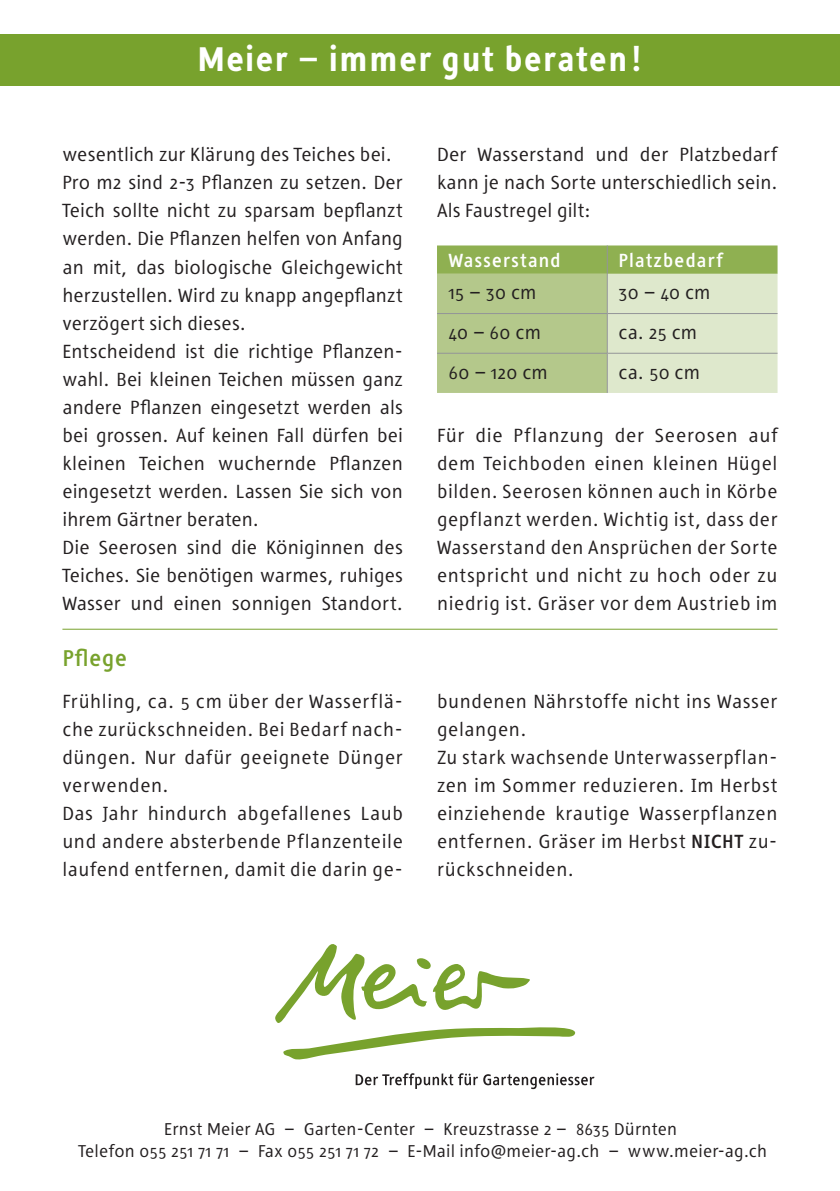
<style>
.page{position:relative;width:840px;height:1191px;background:#fff}
.page>*{position:absolute;margin:0;border:0;box-sizing:border-box;transform-origin:0 0}
._02_Headline{font:900 36px "Tara";letter-spacing:.01em;color:#fff}
._04_Thementitel{font:700 24px "Tara";color:#78a22d}
._06_Grundtext{font:20px/28px "Tara";letter-spacing:.02em;color:#231f20;text-align:justify}
.t1{font:700 20px "Tara";letter-spacing:.035em;color:#fff}
.adresse_A5{font:18px "Tara";letter-spacing:.01em;color:#231f20}
.s1{font-weight:700}
</style>
<div class="page">
<div style="left:0;top:34px;width:839px;height:51px;background:#78a22d"></div>
<svg style="left:355px;top:1073px;width:239px;height:16px"></svg>
<svg style="left:275px;top:944px;width:301px;height:116px"></svg>
<svg style="left:437px;top:245px;width:340px;height:148px;background:#bdcf9a"></svg>
<hr style="left:606px;top:274px;width:1px;height:39px;background:#939598">
<hr style="left:437px;top:313px;width:170px;height:1px;background:#939598">
<hr style="left:607px;top:313px;width:170px;height:1px;background:#939598">
<hr style="left:606px;top:314px;width:1px;height:39px;background:#939598">
<hr style="left:437px;top:353px;width:170px;height:1px;background:#939598">
<hr style="left:607px;top:353px;width:170px;height:1px;background:#939598">
<hr style="left:606px;top:353px;width:1px;height:40px;background:#939598">
<hr style="left:62px;top:629px;width:715px;height:1px;background:#78a22d">
<p class="_02_Headline" style="left:197px;top:39px;width:447px">Meier – immer gut beraten!</p>
<p class="_06_Grundtext" style="left:62px;top:141px;width:330px">wesentlich zur Klärung des Teiches bei.</p>
<p class="_06_Grundtext" style="left:62px;top:169px;width:342px">Pro m2 sind 2-3 Pflanzen zu setzen. Der Teich sollte nicht zu sparsam bepflanzt werden. Die Pflanzen helfen von Anfang an mit, das biologische Gleichgewicht herzustellen. Wird zu knapp angepflanzt verzögert sich dieses.</p>
<p class="_06_Grundtext" style="left:62px;top:337px;width:342px">Entscheidend ist die richtige Pflanzen&shy;wahl. Bei kleinen Teichen müssen ganz andere Pflanzen eingesetzt werden als bei grossen. Auf keinen Fall dürfen bei kleinen Teichen wuchernde Pflanzen eingesetzt werden. Lassen Sie sich von ihrem Gärtner beraten.</p>
<p class="_06_Grundtext" style="left:62px;top:533px;width:342px">Die Seerosen sind die Königinnen des Teiches. Sie benötigen warmes, ruhiges Wasser und einen sonnigen Standort.</p>
<p class="_04_Thementitel" style="left:62px;top:644px;width:66px">Pflege</p>
<p class="_06_Grundtext" style="left:62px;top:687px;width:342px">Frühling, ca. 5 cm über der Wasserflä&shy;che zurückschneiden. Bei Bedarf nach&shy;düngen. Nur dafür geeignete Dünger verwenden.</p>
<p class="_06_Grundtext" style="left:62px;top:799px;width:342px">Das Jahr hindurch abgefallenes Laub und andere absterbende Pflanzenteile laufend entfernen, damit die darin ge-</p>
<p class="_06_Grundtext" style="left:437px;top:141px;width:342px">Der Wasserstand und der Platzbedarf kann je nach Sorte unterschiedlich sein.<br>Als Faustregel gilt:</p>
<p class="t1" style="left:448px;top:249px;width:114px">Wasserstand</p>
<p class="t1" style="left:618px;top:249px;width:106px">Platzbedarf</p>
<p class="_06_Grundtext" style="left:448px;top:279px;width:90px">15 – 30 cm</p>
<p class="_06_Grundtext" style="left:618px;top:279px;width:93px">30 – 40 cm</p>
<p class="_06_Grundtext" style="left:448px;top:319px;width:94px">40 – 60 cm</p>
<p class="_06_Grundtext" style="left:618px;top:319px;width:80px">ca. 25 cm</p>
<p class="_06_Grundtext" style="left:448px;top:358px;width:101px">60 – 120 cm</p>
<p class="_06_Grundtext" style="left:618px;top:358px;width:83px">ca. 50 cm</p>
<p class="_06_Grundtext" style="left:437px;top:421px;width:342px">Für die Pflanzung der Seerosen auf dem Teichboden einen kleinen Hügel bilden. Seerosen können auch in Körbe gepflanzt werden. Wichtig ist, dass der Wasserstand den Ansprüchen der Sorte entspricht und nicht zu hoch oder zu niedrig ist. Gräser vor dem Austrieb im</p>
<p class="_06_Grundtext" style="left:437px;top:687px;width:342px">bundenen Nährstoffe nicht ins Wasser gelangen.</p>
<p class="_06_Grundtext" style="left:437px;top:743px;width:342px">Zu stark wachsende Unterwasserpflan&shy;zen im Sommer reduzieren. Im Herbst einziehende krautige Wasserpflanzen entfernen. Gräser im Herbst <span class="s1">NICHT</span> zu&shy;rückschneiden.</p>
<p class="adresse_A5" style="left:164px;top:1119px;width:514px">Ernst Meier AG – Garten-Center – Kreuzstrasse 2 – 8635 Dürnten</p>
<p class="adresse_A5" style="left:78px;top:1141px;width:690px">Telefon 055 251 71 71 – Fax 055 251 71 72 – E-Mail info@meier-ag.ch – www.meier-ag.ch</p>
</div>
